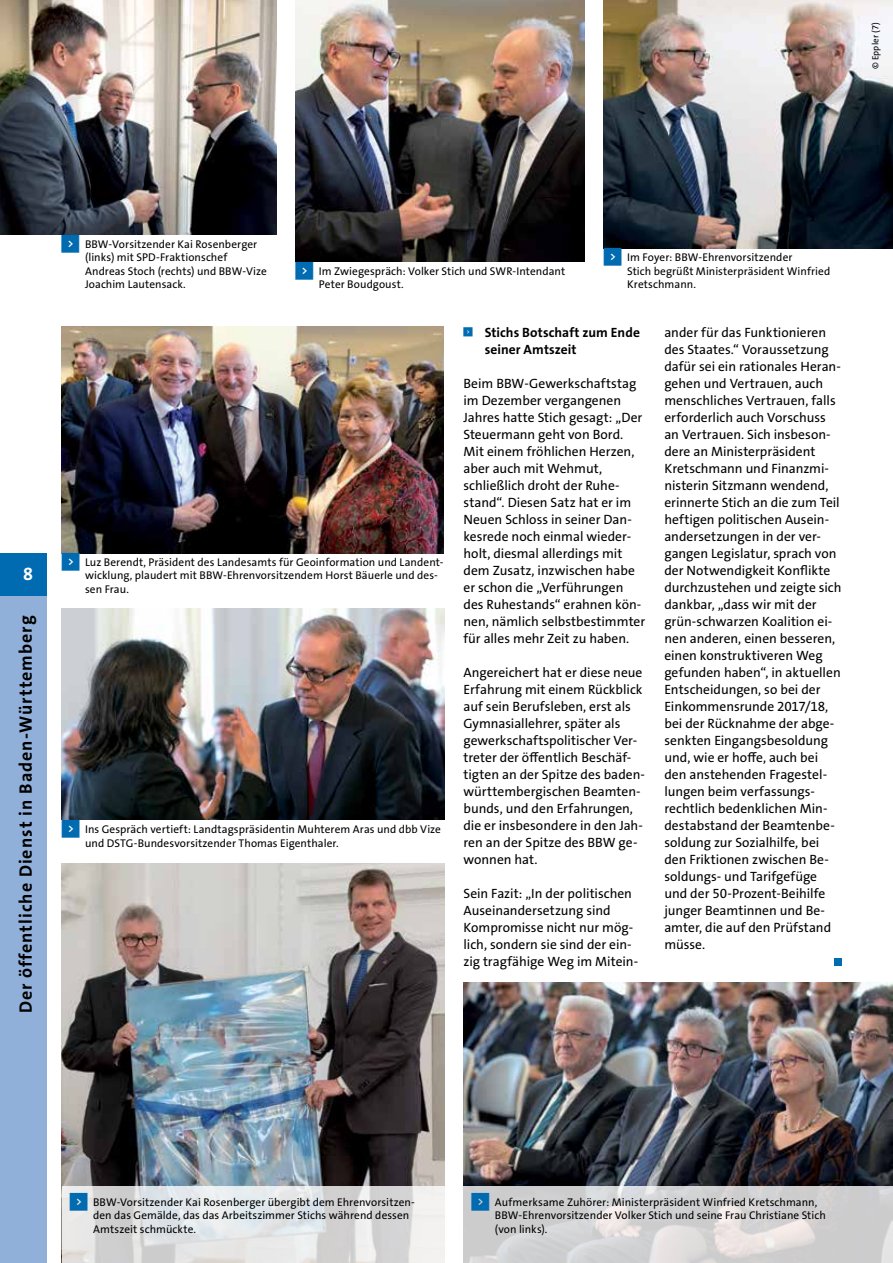
<style>
.page{position:relative;width:893px;height:1263px;background:#fff}
.page>*{position:absolute;margin:0;border:0;box-sizing:border-box;transform-origin:0 0}
.t1{font:700 18px "The Sans Os F";letter-spacing:.055em;color:#000}
.t2{font:700 18px "The Sans Os F";color:#fff}
.t3{font:13.5px/17px "The Sans Os F";color:#000}
.t4{font:700 13.5px/17px "The Sans Os F";letter-spacing:.005em;color:#000}
.t5{font:11.25px/13.5px "The Sans Os F";letter-spacing:.005em;color:#000}
.t6{font:9px "The Sans Os F";letter-spacing:.015em;color:#000}
.t7{font:5.85px "Top Numbers";color:#006bb1}
.s1{font-family:"Top Numbers";color:#006bb1}
</style>
<div class="page">
<div style="left:835px;top:959px;width:7px;height:7px;background:#006bb1"></div>
<img style="left:0;top:0;width:276px;height:234px">
<img style="left:296px;top:0;width:289px;height:262px">
<img style="left:604px;top:0;width:289px;height:248px">
<img style="left:62px;top:864px;width:382px;height:322px">
<img style="left:61px;top:327px;width:383px;height:226px">
<img style="left:463px;top:983px;width:430px;height:203px">
<img style="left:62px;top:609px;width:382px;height:210px">
<svg style="left:62px;top:1186px;width:831px;height:77px;background:#dadadb"></svg>
<div style="left:0;top:553px;width:47px;height:710px;background:#91b0d9"></div>
<div style="left:0;top:553px;width:47px;height:42px;background:#006bb1"></div>
<p class="t6" style="left:869px;top:69px;width:48px;rotate:-90deg">© Eppler (7)</p>
<h1 class="t2" style="left:23px;top:562px;width:11px">8</h1>
<h1 class="t1" style="left:14px;top:1013px;width:399px;rotate:-90deg">Der öffentliche Dienst in Baden-Württemberg</h1>
<p class="t5" style="left:85px;top:237px;width:183px;text-indent:-23px"><span class="s1">&lt;</span> BBW-Vorsitzender Kai Rosenberger (links) mit SPD-Fraktionschef<br>Andreas Stoch (rechts) und BBW-Vize<br>Joachim Lautensack.</p>
<p class="t5" style="left:319px;top:264px;width:248px;text-indent:-23px"><span class="s1">&lt;</span> Im Zwiegespräch: Volker Stich und SWR-Intendant<br>Peter Boudgoust.</p>
<p class="t5" style="left:627px;top:251px;width:205px;text-indent:-23px"><span class="s1">&lt;</span> Im Foyer: BBW-Ehrenvorsitzender<br>Stich begrüßt Ministerpräsident Winfried<br>Kretschmann.</p>
<p class="t5" style="left:85px;top:555px;width:360px;text-indent:-23px"><span class="s1">&lt;</span> Luz Berendt, Präsident des Landesamts für Geoinformation und Landent&shy;wicklung, plaudert mit BBW-Ehrenvorsitzendem Horst Bäuerle und des&shy;sen Frau.</p>
<p class="t5" style="left:85px;top:823px;width:357px;text-indent:-23px"><span class="s1">&lt;</span> Ins Gespräch vertieft: Landtagspräsidentin Muhterem Aras und dbb Vize und DSTG-Bundesvorsitzender Thomas Eigenthaler.</p>
<p class="t7" style="left:463px;top:327px;width:11px">&lt;</p>
<p class="t4" style="left:485px;top:324px;width:157px">Stichs Botschaft zum Ende seiner Amtszeit</p>
<p class="t3" style="left:463px;top:375px;width:183px">Beim BBW-Gewerkschaftstag im Dezember vergangenen<br>Jahres hatte Stich gesagt: „Der<br>Steuermann geht von Bord.<br>Mit einem fröhlichen Herzen, aber auch mit Wehmut, schließlich droht der Ruhe&shy;stand“. Diesen Satz hat er im<br>Neuen Schloss in seiner Dan&shy;kesrede noch einmal wieder&shy;holt, diesmal allerdings mit dem Zusatz, inzwischen habe er schon die „Verführungen des Ruhestands“ erahnen kön&shy;nen, nämlich selbstbestimmter für alles mehr Zeit zu haben.</p>
<p class="t3" style="left:463px;top:664px;width:183px">Angereichert hat er diese neue<br>Erfahrung mit einem Rückblick auf sein Berufsleben, erst als<br>Gymnasiallehrer, später als gewerkschaftspolitischer Ver&shy;treter der öffentlich Beschäf&shy;tigten an der Spitze des baden&shy;württembergischen Beamten&shy;bunds, und den Erfahrungen, die er insbesondere in den Jah&shy;ren an der Spitze des BBW ge&shy;wonnen hat.</p>
<p class="t3" style="left:463px;top:885px;width:176px">Sein Fazit: „In der politischen<br>Auseinandersetzung sind<br>Kompromisse nicht nur mög&shy;lich, sondern sie sind der ein&shy;zig tragfähige Weg im Mitein-</p>
<p class="t3" style="left:664px;top:324px;width:179px">ander für das Funktionieren des Staates.“ Voraussetzung dafür sei ein rationales Heran&shy;gehen und Vertrauen, auch menschliches Vertrauen, falls erforderlich auch Vorschuss an Vertrauen. Sich insbeson&shy;dere an Ministerpräsident<br>Kretschmann und Finanzmi&shy;nisterin Sitzmann wendend, erinnerte Stich an die zum Teil heftigen politischen Ausein&shy;andersetzungen in der ver&shy;gangen Legislatur, sprach von der Notwendigkeit Konflikte durchzustehen und zeigte sich dankbar, „dass wir mit der grün-schwarzen Koalition ei&shy;nen anderen, einen besseren, einen konstruktiveren Weg gefunden haben“, in aktuellen<br>Entscheidungen, so bei der<br>Einkommensrunde 2017/18, bei der Rücknahme der abge&shy;senkten Eingangsbesoldung und, wie er hoffe, auch bei den anstehenden Fragestel&shy;lungen beim verfassungs&shy;rechtlich bedenklichen Min&shy;destabstand der Beamtenbe&shy;soldung zur Sozialhilfe, bei den Friktionen zwischen Be&shy;soldungs- und Tarifgefüge und der 50-Prozent-Beihilfe junger Beamtinnen und Be&shy;amter, die auf den Prüfstand müsse.</p>
<p class="t5" style="left:93px;top:1195px;width:323px;text-indent:-23px"><span class="s1">&lt;</span> BBW-Vorsitzender Kai Rosenberger übergibt dem Ehrenvorsitzen&shy;den das Gemälde, das das Arbeitszimmer Stichs während dessen<br>Amtszeit schmückte.</p>
<p class="t5" style="left:495px;top:1195px;width:332px;text-indent:-23px"><span class="s1">&lt;</span> Aufmerksame Zuhörer: Ministerpräsident Winfried Kretschmann,<br>BBW-Ehrenvorsitzender Volker Stich und seine Frau Christiane Stich (von links).</p>
</div>
